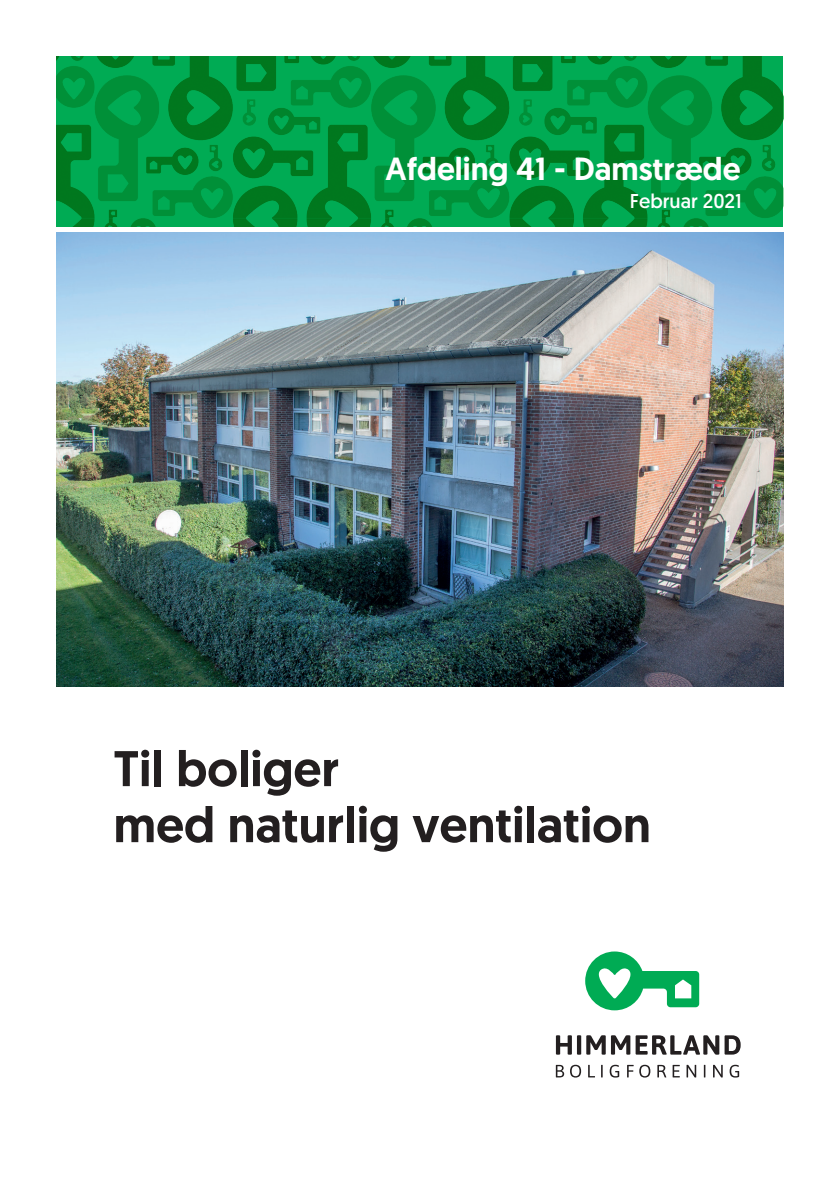
<style>
.page{position:relative;width:840px;height:1191px;background:#fff}
.page>*{position:absolute;margin:0;border:0;box-sizing:border-box;transform-origin:0 0}
.t1{font:500 50px/56px "Geomanist";color:#231f20}
.t2{font:500 32px "Geomanist";color:#fff}
.t3{font:20px "Geomanist";color:#fff}
</style>
<div class="page">
<img style="left:57px;top:57px;width:725px;height:170px">
<svg style="left:555px;top:1035px;width:185px;height:19px"></svg>
<svg style="left:555px;top:1064px;width:25px;height:13px"></svg>
<svg style="left:588px;top:1064px;width:6px;height:13px"></svg>
<svg style="left:601px;top:1064px;width:1px;height:13px"></svg>
<svg style="left:609px;top:1064px;width:10px;height:13px"></svg>
<svg style="left:627px;top:1064px;width:6px;height:13px"></svg>
<svg style="left:639px;top:1064px;width:11px;height:13px"></svg>
<svg style="left:657px;top:1064px;width:9px;height:13px"></svg>
<svg style="left:672px;top:1064px;width:7px;height:13px"></svg>
<svg style="left:686px;top:1064px;width:9px;height:13px"></svg>
<svg style="left:703px;top:1064px;width:2px;height:13px"></svg>
<svg style="left:713px;top:1064px;width:9px;height:13px"></svg>
<svg style="left:729px;top:1064px;width:9px;height:13px"></svg>
<svg style="left:585px;top:951px;width:113px;height:59px"></svg>
<img style="left:57px;top:232px;width:725px;height:454px">
<p class="t2" style="left:385px;top:147px;width:356px">Afdeling 41 - Damstræde</p>
<p class="t3" style="left:629px;top:188px;width:113px">Februar 2021</p>
<p class="t1" style="left:113px;top:740px;width:538px">Til boliger<br>med naturlig ventilation</p>
</div>
